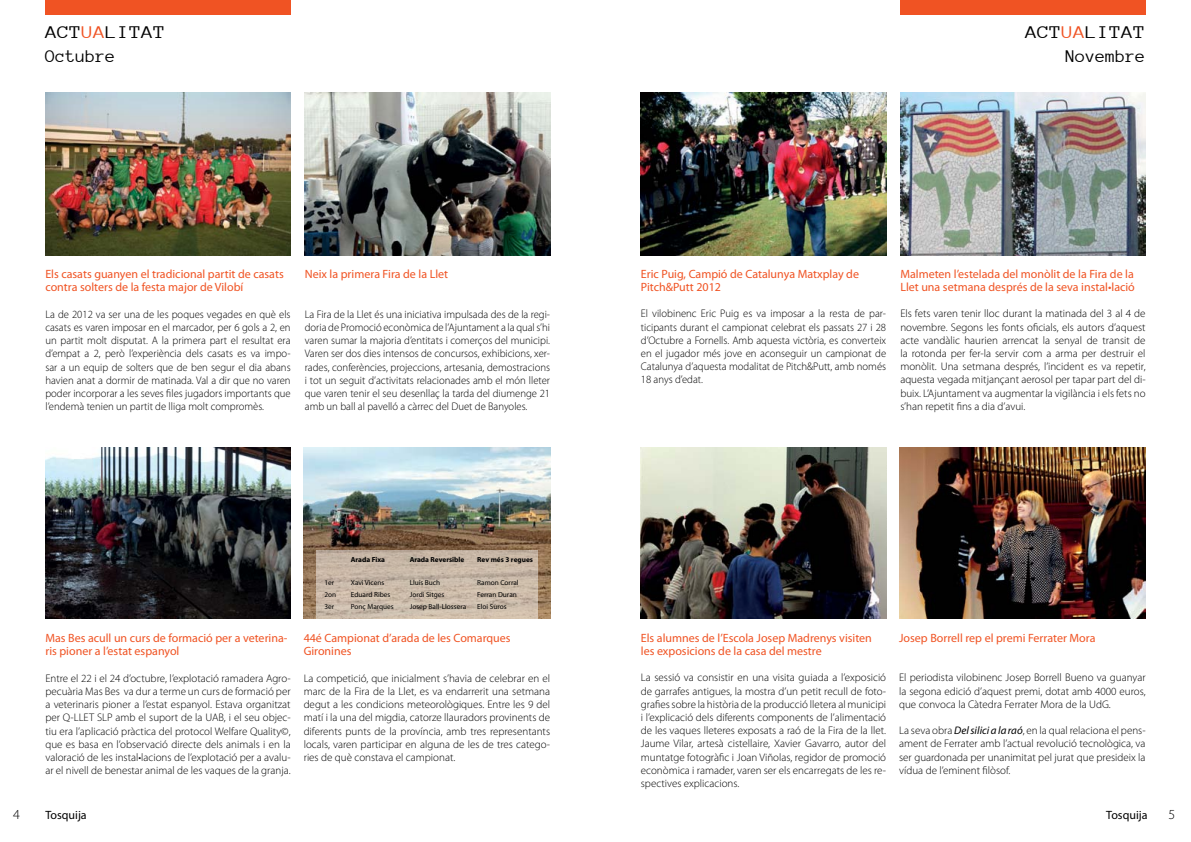
<style>
.page{position:relative;width:1191px;height:842px;background:#fff}
.page>*{position:absolute;margin:0;border:0;box-sizing:border-box;transform-origin:0 0}
.t1{font:15px/24px "Anonymous";color:#000;text-align:right;scale:1.2 1}
.t2{font:300 13.9px "Myriad Pro";color:#000}
.t3{font:12px/13.2px "Myriad Pro";color:#f05323}
.t4{font:12px "Myriad Pro";color:#000}
.t5{font:300 11px/13.2px "Myriad Pro";color:#000;text-align:justify}
.t6{font:7.3px "Myriad Pro";color:#000}
.t7{font:700 7.3px "Myriad Pro";color:#000}
.s1{color:#f05323}
.s2{font-weight:400;font-style:italic}
</style>
<div class="page">
<img style="left:304px;top:448px;width:246px;height:170px">
<img style="left:45px;top:92px;width:246px;height:164px">
<img style="left:305px;top:92px;width:245px;height:164px">
<img style="left:899px;top:447px;width:246px;height:171px">
<img style="left:900px;top:92px;width:245px;height:164px">
<img style="left:641px;top:447px;width:245px;height:171px">
<img style="left:45px;top:448px;width:246px;height:171px">
<img style="left:641px;top:92px;width:245px;height:164px">
<svg style="left:317px;top:550px;width:221px;height:69px;background:#c7b7a7"></svg>
<div style="left:900px;top:0;width:245px;height:15px;background:#f05323"></div>
<div style="left:45px;top:0;width:246px;height:15px;background:#f05323"></div>
<h1 class="t1" style="left:45px;top:21px;width:102px;text-align:left">ACT<span class="s1">UA</span>LITAT<br>Octubre</h1>
<p class="t3" style="left:45px;top:267px;width:240px">Els casats guanyen el tradicional partit de casats contra solters de la festa major de Vilobí</p>
<p class="t5" style="left:45px;top:307px;width:247px">La de 2012 va ser una de les poques vegades en què els casats es varen imposar en el marcador, per 6 gols a 2, en un partit molt disputat. A la primera part el resultat era d’empat a 2, però l’experiència dels casats es va impo&shy;sar a un equip de solters que de ben segur el dia abans havien anat a dormir de matinada. Val a dir que no varen poder incorporar a les seves files jugadors importants que l’endemà tenien un partit de lliga molt compromès.</p>
<p class="t3" style="left:305px;top:267px;width:145px">Neix la primera Fira de la Llet</p>
<p class="t5" style="left:305px;top:307px;width:247px">La Fira de la Llet és una iniciativa impulsada des de la regi&shy;doria de Promoció econòmica de l’Ajuntament a la qual s’hi varen sumar la majoria d’entitats i comerços del municipi.<br>Varen ser dos dies intensos de concursos, exhibicions, xer&shy;rades, conferències, projeccions, artesania, demostracions i tot un seguit d’activitats relacionades amb el món lleter que varen tenir el seu desenllaç la tarda del diumenge 21 amb un ball al pavelló a càrrec del Duet de Banyoles.</p>
<p class="t3" style="left:45px;top:631px;width:244px">Mas Bes acull un curs de formació per a veterina&shy;ris pioner a l’estat espanyol</p>
<p class="t5" style="left:45px;top:671px;width:247px">Entre el 22 i el 24 d’octubre, l’explotació ramadera Agro&shy;pecuària Mas Bes va dur a terme un curs de formació per a veterinaris pioner a l’estat espanyol. Estava organitzat per Q-LLET SLP amb el suport de la UAB, i el seu objec&shy;tiu era l’aplicació pràctica del protocol Welfare Quality©, que es basa en l’observació directe dels animals i en la valoració de les instal•lacions de l’explotació per a avalu&shy;ar el nivell de benestar animal de les vaques de la granja.</p>
<p class="t7" style="left:351px;top:555px;width:36px">Arada Fixa</p>
<p class="t7" style="left:410px;top:555px;width:56px">Arada Reversible</p>
<p class="t7" style="left:477px;top:555px;width:57px">Rev més 3 regues</p>
<p class="t6" style="left:324px;top:578px;width:11px">1er</p>
<p class="t6" style="left:351px;top:578px;width:35px">Xavi Vicens</p>
<p class="t6" style="left:410px;top:578px;width:32px">Lluís Buch</p>
<p class="t6" style="left:477px;top:578px;width:43px">Ramon Corral</p>
<p class="t6" style="left:324px;top:590px;width:13px">2on</p>
<p class="t6" style="left:351px;top:590px;width:41px">Eduard Ribes</p>
<p class="t6" style="left:410px;top:590px;width:36px">Jordi Sitges</p>
<p class="t6" style="left:477px;top:590px;width:41px">Ferran Duran</p>
<p class="t6" style="left:324px;top:602px;width:11px">3er</p>
<p class="t6" style="left:351px;top:602px;width:44px">Ponç Marques</p>
<p class="t6" style="left:410px;top:602px;width:58px">Josep Ball-Llossera</p>
<p class="t6" style="left:477px;top:602px;width:31px">Eloi Suros</p>
<p class="t3" style="left:304px;top:631px;width:208px">44é Campionat d’arada de les Comarques<br>Gironines</p>
<p class="t5" style="left:304px;top:671px;width:248px">La competició, que inicialment s’havia de celebrar en el marc de la Fira de la Llet, es va endarrerit una setmana degut a les condicions meteorològiques. Entre les 9 del matí i la una del migdia, catorze llauradors provinents de diferents punts de la província, amb tres representants locals, varen participar en alguna de les de tres catego&shy;ries de què constava el campionat.</p>
<h1 class="t1" style="left:1025px;top:21px;width:102px">ACT<span class="s1">UA</span>LITAT<br>Novembre</h1>
<p class="t3" style="left:641px;top:267px;width:220px">Eric Puig, Campió de Catalunya Matxplay de<br>Pitch&amp;Putt 2012</p>
<p class="t5" style="left:641px;top:307px;width:247px">El vilobinenc Eric Puig es va imposar a la resta de par&shy;ticipants durant el campionat celebrat els passats 27 i 28 d’Octubre a Fornells. Amb aquesta victòria, es converteix en el jugador més jove en aconseguir un campionat de Catalunya d’aquesta modalitat de Pitch&amp;Putt, amb només 18 anys d’edat.</p>
<p class="t3" style="left:900px;top:267px;width:236px">Malmeten l’estelada del monòlit de la Fira de la<br>Llet una setmana després de la seva instal•lació</p>
<p class="t5" style="left:900px;top:307px;width:247px">Els fets varen tenir lloc durant la matinada del 3 al 4 de novembre. Segons les fonts oficials, els autors d’aquest acte vandàlic haurien arrencat la senyal de transit de la rotonda per fer-la servir com a arma per destruir el monòlit. Una setmana després, l’incident es va repetir, aquesta vegada mitjançant aerosol per tapar part del di&shy;buix. L’Ajuntament va augmentar la vigilància i els fets no s’han repetit fins a dia d’avui.</p>
<p class="t3" style="left:641px;top:631px;width:232px">Els alumnes de l’Escola Josep Madrenys visiten les exposicions de la casa del mestre</p>
<p class="t5" style="left:641px;top:671px;width:247px">La sessió va consistir en una visita guiada a l’exposició de garrafes antigues, la mostra d’un petit recull de foto&shy;grafies sobre la història de la producció lletera al municipi i l’explicació dels diferents components de l’alimentació de les vaques lleteres exposats a raó de la Fira de la llet.<br>Jaume Vilar, artesà cistellaire, Xavier Gavarro, autor del muntatge fotogràfic i Joan Viñolas, regidor de promoció econòmica i ramader, varen ser els encarregats de les re&shy;spectives explicacions.</p>
<p class="t3" style="left:899px;top:631px;width:198px">Josep Borrell rep el premi Ferrater Mora</p>
<p class="t5" style="left:899px;top:671px;width:248px">El periodista vilobinenc Josep Borrell Bueno va guanyar la segona edició d’aquest premi, dotat amb 4000 euros, que convoca la Càtedra Ferrater Mora de la UdG.</p>
<p class="t5" style="left:899px;top:724px;width:248px">La seva obra <span class="s2">Del silici a la raó</span>, en la qual relaciona el pens&shy;ament de Ferrater amb l’actual revolució tecnològica, va ser guardonada per unanimitat pel jurat que presideix la vídua de l’eminent filòsof.</p>
<p class="t2" style="left:13px;top:806px;width:8px">4</p>
<p class="t4" style="left:45px;top:807px;width:43px">Tosquija</p>
<p class="t4" style="left:1106px;top:807px;width:43px">Tosquija</p>
<p class="t2" style="left:1168px;top:806px;width:8px">5</p>
</div>
